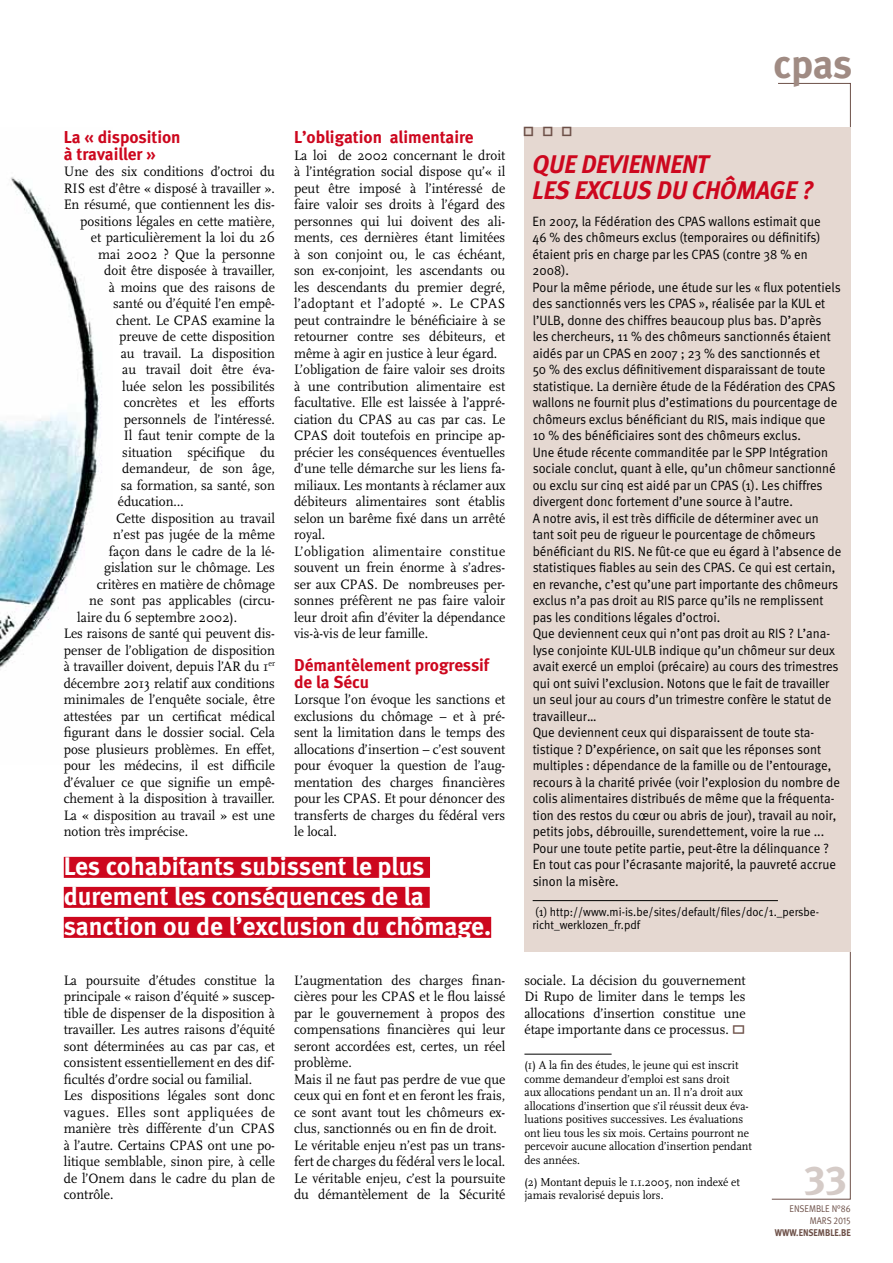
<style>
.page{position:relative;width:893px;height:1263px;background:#fff}
.page>*{position:absolute;margin:0;border:0;box-sizing:border-box;transform-origin:0 0}
.t1{font:700 40.5px "Meta";color:#a08b83}
.t2{font:40.5px "Meta Bold Expert";color:#d5cbc7}
.t3{font:700 25.5px/30px "Meta";color:#fff}
.t4{font:italic 700 25.5px/25.5px "Meta";letter-spacing:-.005em;color:#cd071e;scale:.95 1}
.t5{font:700 17.25px/16.5px "Meta";color:#cd071e}
.t6{font:14.25px/16.5px "Scala";color:#000;scale:.95 1}
.t7{font:13.5px/16.5px "Meta Normal";color:#000;scale:.95 1}
.t8{font:12px/13.5px "Scala";color:#000;scale:.95 1}
.t9{font:12px/13.5px "Meta Normal";color:#000;scale:.95 1}
.t10{font:9.75px/12px "Meta Normal";color:#6d5048;text-align:right;scale:.9 1}
.t11{font:700 9.75px "Meta";color:#6d5048;scale:.9 1}
.s1{font-family:"Meta Normal Expert"}
</style>
<div class="page">
<svg style="left:772px;top:83px;width:79px;height:1116px"></svg>
<img style="left:0;top:177px;width:102px;height:493px">
<div style="left:64px;top:857px;width:366px;height:21px;background:#cd071e"></div>
<div style="left:64px;top:887px;width:366px;height:21px;background:#cd071e"></div>
<div style="left:64px;top:917px;width:427px;height:21px;background:#cd071e"></div>
<div style="left:524px;top:127px;width:326px;height:825px;background:#e5d8d1"></div>
<hr style="left:533px;top:900px;width:245px;height:1px;background:#000">
<hr style="left:524px;top:1054px;width:88px;height:1px;background:#000">
<p class="t5" style="left:64px;top:129px;width:118px">La « disposition à travailler »</p>
<p class="t6" style="left:64px;top:163px;width:224px">Une des six conditions d’octroi du</p>
<p class="t6" style="left:64px;top:180px;width:224px">RIS est d’être « disposé à travailler ».</p>
<p class="t6" style="left:64px;top:196px;width:224px">En résumé, que contiennent les dis-</p>
<p class="t6" style="left:80px;top:213px;width:206px">positions légales en cette matière,</p>
<p class="t6" style="left:91px;top:229px;width:195px">et particulièrement la loi du 26</p>
<p class="t6" style="left:98px;top:246px;width:187px">mai 2002 ? Que la personne</p>
<p class="t6" style="left:104px;top:262px;width:181px">doit être disposée à travailler,</p>
<p class="t6" style="left:109px;top:279px;width:176px">à moins que des raisons de</p>
<p class="t6" style="left:113px;top:295px;width:172px">santé ou d’équité l’en empê-</p>
<p class="t6" style="left:116px;top:312px;width:169px">chent. Le CPAS examine la</p>
<p class="t6" style="left:119px;top:328px;width:165px">preuve de cette disposition</p>
<p class="t6" style="left:121px;top:345px;width:164px">au travail. La disposition</p>
<p class="t6" style="left:122px;top:361px;width:162px">au travail doit être éva-</p>
<p class="t6" style="left:122px;top:378px;width:162px">luée selon les possibilités</p>
<p class="t6" style="left:124px;top:394px;width:161px">concrètes et les efforts</p>
<p class="t6" style="left:124px;top:411px;width:161px">personnels de l’intéressé.</p>
<p class="t6" style="left:124px;top:427px;width:161px">Il faut tenir compte de la</p>
<p class="t6" style="left:122px;top:444px;width:162px">situation spécifique du</p>
<p class="t6" style="left:122px;top:460px;width:162px">demandeur, de son âge,</p>
<p class="t6" style="left:121px;top:477px;width:164px">sa formation, sa santé, son</p>
<p class="t6" style="left:118px;top:493px;width:71px">éducation…</p>
<p class="t6" style="left:116px;top:510px;width:169px">Cette disposition au travail</p>
<p class="t6" style="left:113px;top:526px;width:172px">n’est pas jugée de la même</p>
<p class="t6" style="left:109px;top:543px;width:176px">façon dans le cadre de la lé-</p>
<p class="t6" style="left:104px;top:559px;width:181px">gislation sur le chômage. Les</p>
<p class="t6" style="left:97px;top:576px;width:189px">critères en matière de chômage</p>
<p class="t6" style="left:89px;top:592px;width:197px">ne sont pas applicables (circu-</p>
<p class="t6" style="left:77px;top:609px;width:170px">laire du 6 septembre 2002).</p>
<p class="t6" style="left:64px;top:625px;width:224px">Les raisons de santé qui peuvent dis-</p>
<p class="t6" style="left:64px;top:642px;width:224px">penser de l’obligation de disposition</p>
<p class="t6" style="left:64px;top:658px;width:224px">à travailler doivent, depuis l’AR du 1<sup>er</sup></p>
<p class="t6" style="left:64px;top:675px;width:224px">décembre 2013 relatif aux conditions</p>
<p class="t6" style="left:64px;top:691px;width:224px">minimales de l’enquête sociale, être</p>
<p class="t6" style="left:64px;top:708px;width:224px">attestées par un certificat médical</p>
<p class="t6" style="left:64px;top:724px;width:224px">figurant dans le dossier social. Cela</p>
<p class="t6" style="left:64px;top:741px;width:224px">pose plusieurs problèmes. En effet,</p>
<p class="t6" style="left:64px;top:757px;width:224px">pour les médecins, il est difficile</p>
<p class="t6" style="left:64px;top:774px;width:224px">d’évaluer ce que signifie un empê-</p>
<p class="t6" style="left:64px;top:790px;width:224px">chement à la disposition à travailler.</p>
<p class="t6" style="left:64px;top:807px;width:224px">La « disposition au travail » est une</p>
<p class="t6" style="left:64px;top:823px;width:133px">notion très imprécise.</p>
<p class="t5" style="left:294px;top:129px;width:181px">L’obligation alimentaire</p>
<p class="t6" style="left:294px;top:147px;width:224px">La loi de 2002 concernant le droit à l’intégration social dispose qu’« il peut être imposé à l’intéressé de faire valoir ses droits à l’égard des personnes qui lui doivent des ali&shy;ments, ces dernières étant limitées à son conjoint ou, le cas échéant, son ex-conjoint, les ascendants ou les descendants du premier degré, l’adoptant et l’adopté ». Le CPAS peut contraindre le bénéficiaire à se retourner contre ses débiteurs, et même à agir en justice à leur égard.<br>L’obligation de faire valoir ses droits à une contribution alimentaire est facultative. Elle est laissée à l’appré&shy;ciation du CPAS au cas par cas. Le CPAS doit toutefois en principe ap&shy;précier les conséquences éventuelles d’une telle démarche sur les liens fa&shy;miliaux. Les montants à réclamer aux débiteurs alimentaires sont établis selon un barême fixé dans un arrêté royal.<br>L’obligation alimentaire constitue souvent un frein énorme à s’adres&shy;ser aux CPAS. De nombreuses per&shy;sonnes préfèrent ne pas faire valoir leur droit afin d’éviter la dépendance vis-à-vis de leur famille.</p>
<p class="t5" style="left:294px;top:657px;width:197px">Démantèlement progressif de la Sécu</p>
<p class="t6" style="left:294px;top:691px;width:224px;text-align:justify">Lorsque l’on évoque les sanctions et exclusions du chômage – et à pré&shy;sent la limitation dans le temps des allocations d’insertion – c’est souvent pour évoquer la question de l’aug&shy;mentation des charges financières pour les CPAS. Et pour dénoncer des transferts de charges du fédéral vers le local.</p>
<h2 class="t3" style="left:64px;top:851px;width:429px">Les cohabitants subissent le plus durement les conséquences de la sanction ou de l’exclusion du chômage.</h2>
<h1 class="t1" style="left:773px;top:40px;width:80px">cpas</h1>
<h2 class="t4" style="left:533px;top:151px;width:297px">QUE DEVIENNENT<br>LES EXCLUS DU CHÔMAGE ?</h2>
<p class="t7" style="left:533px;top:212px;width:326px">En 2007, la Fédération des CPAS wallons estimait que<br>46 % des chômeurs exclus (temporaires ou définitifs) étaient pris en charge par les CPAS (contre 38 % en 2008).<br>Pour la même période, une étude sur les « flux potentiels des sanctionnés vers les CPAS », réalisée par la KUL et l’ULB, donne des chiffres beaucoup plus bas. D’après<br>les chercheurs, 11 % des chômeurs sanctionnés étaient aidés par un CPAS en 2007 ; 23 % des sanctionnés et<br>50 % des exclus définitivement disparaissant de toute statistique. La dernière étude de la Fédération des CPAS wallons ne fournit plus d’estimations du pourcentage de chômeurs exclus bénéficiant du RIS, mais indique que 10 % des bénéficiaires sont des chômeurs exclus.<br>U ne étude récente commanditée par le SPP I ntégration sociale conclut, quant à elle, qu’un chômeur sanctionné ou exclu sur cinq est aidé par un CPAS (1). Les chiffres divergent donc fortement d’une source à l’autre.<br>A notre avis, il est très difficile de déterminer avec un tant soit peu de rigueur le pourcentage de chômeurs bénéficiant du RIS. N e fût-ce que eu égard à l’absence de statistiques fiables au sein des CPAS. Ce qui est certain, en revanche, c’est qu’une part importante des chômeurs exclus n’a pas droit au RIS parce qu’ils ne remplissent pas les conditions légales d’octroi.<br>Que deviennent ceux qui n’ont pas droit au RIS ? L’ana&shy;lyse conjointe KUL-ULB</p>
<p class="t7" style="left:533px;top:641px;width:325px;text-indent:126px">indique qu’un chômeur sur deux avait exercé un emploi (précaire) au cours des trimestres qui ont suivi l’exclusion. Notons que le fait de travailler un seul jour au cours d’un trimestre confère le statut de travailleur…<br>Que deviennent ceux qui disparaissent de toute sta&shy;tistique ? D’expérience, on sait que les réponses sont multiples : dépendance de la famille ou de l’entourage, recours à la charité privée (voir l’explosion du nombre de colis alimentaires distribués de même que la fréquenta&shy;tion des restos du cœur ou abris de jour), travail au noir, petits jobs, débrouille, surendettement, voire la rue ...<br>Pour une toute petite partie, peut-être la délinquance ?<br>En tout cas pour l’écrasante majorité, la pauvreté accrue sinon la misère.</p>
<p class="t9" style="left:533px;top:904px;width:303px">(1) http://www.mi-is.be/sites/default/files/doc/1._persbe&shy;richt_werklozen_fr.pdf</p>
<p class="t6" style="left:64px;top:972px;width:224px">La poursuite d’études constitue la principale « raison d’équité » suscep&shy;tible de dispenser de la disposition à travailler. Les autres raisons d’équité sont déterminées au cas par cas, et consistent essentiellement en des dif&shy;ficultés d’ordre social ou familial.<br>Les dispositions légales sont donc vagues. Elles sont appliquées de manière très différente d’un CPAS à l’autre. Certains CPAS ont une po&shy;litique semblable, sinon pire, à celle de l’Onem dans le cadre du plan de contrôle.</p>
<p class="t6" style="left:294px;top:972px;width:224px">L’augmentation des charges finan&shy;cières pour les CPAS et le flou laissé par le gouvernement à propos des compensations financières qui leur seront accordées est, certes, un réel problème.<br>Mais il ne faut pas perdre de vue que ceux qui en font et en feront les frais, ce sont avant tout les chômeurs ex&shy;clus, sanctionnés ou en fin de droit.<br>Le véritable enjeu n’est pas un trans&shy;fert de charges du fédéral vers le local.<br>Le véritable enjeu, c’est la poursuite du démantèlement de la Sécurité</p>
<p class="t6" style="left:524px;top:972px;width:234px;text-align:justify">sociale. La décision du gouvernement Di Rupo de limiter dans le temps les allocations d’insertion constitue une étape importante dans ce processus.</p>
<p class="t8" style="left:524px;top:1059px;width:241px">(1) A la fin des études, le jeune qui est inscrit comme demandeur d’emploi est sans droit<br>aux allocations pendant un an. Il n’a droit aux allocations d’insertion que s’il réussit deux éva&shy;luations positives successives. Les évaluations ont lieu tous les six mois. Certains pourront ne percevoir aucune allocation d’insertion pendant des années.</p>
<p class="t8" style="left:524px;top:1175px;width:228px">(2) Montant depuis le 1.1.2005, non indexé et jamais revalorisé depuis lors.</p>
<h1 class="t2" style="left:804px;top:1156px;width:44px">33</h1>
<p class="t10" style="left:790px;top:1203px;width:69px">ensemble n°<span class="s1">86 </span>mars <span class="s1">2015</span></p>
<p class="t11" style="left:775px;top:1227px;width:85px">www.ensemble.be</p>
</div>
